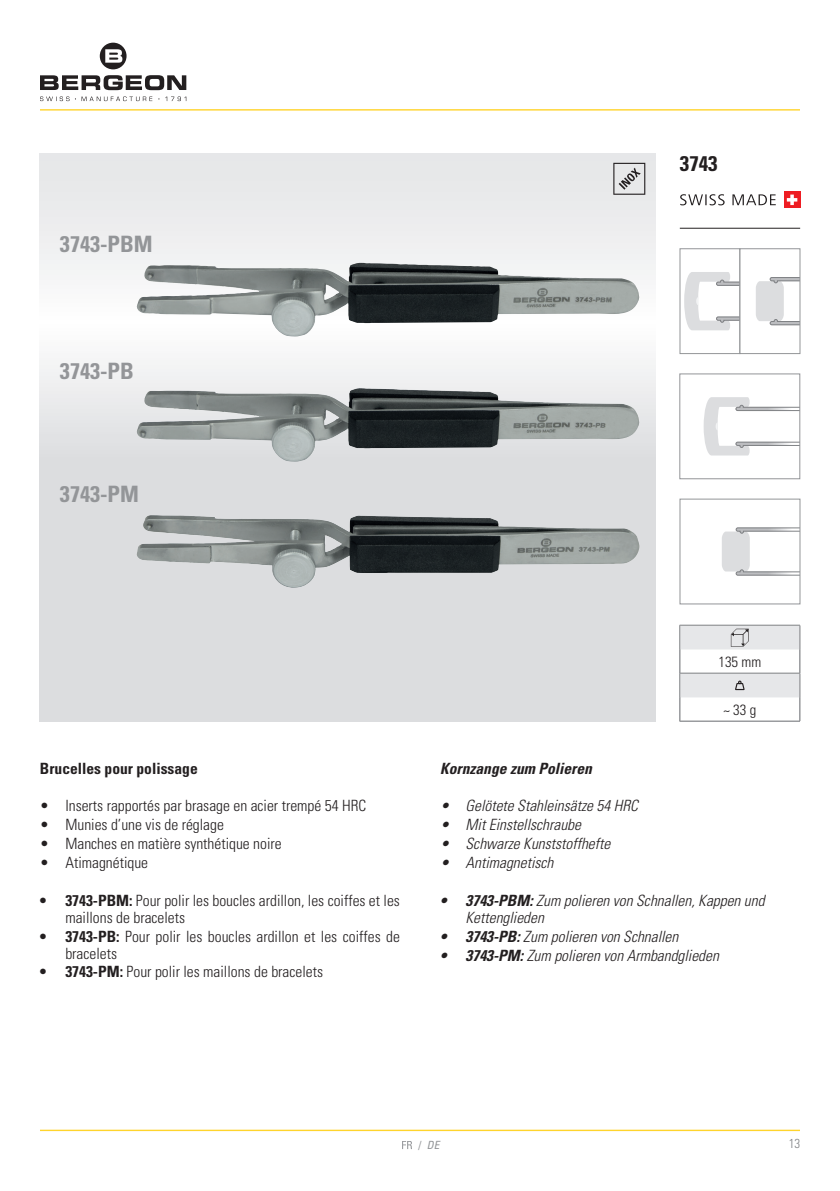
<style>
.page{position:relative;width:840px;height:1191px;background:#fff}
.page>*{position:absolute;margin:0;border:0;box-sizing:border-box;transform-origin:0 0}
.t1{font:700 condensed 22.6px "Univers";color:#939598}
.t2{font:700 condensed 21.2px "Univers";color:#231f20}
.t3{font:300 condensed 15.6px/17px "Univers";color:#231f20}
.t4{font:italic 300 condensed 15.6px/17px "Univers";color:#231f20}
.t5{font:700 condensed 15.6px "Univers";color:#231f20}
.t6{font:italic 700 condensed 15.6px "Univers";color:#231f20}
.t7{font:300 condensed 14.8px "Univers";color:#231f20}
.t8{font:300 condensed 13px "Univers LT Pro";color:#808285}
.t9{font:italic condensed 11.2px "Univers";color:#939598}
.t10{font:condensed 11.2px "Univers";color:#939598}
.s1{font-weight:700}
</style>
<div class="page">
<svg style="left:40px;top:154px;width:615px;height:567px"></svg>
<svg style="left:40px;top:75px;width:146px;height:15px"></svg>
<svg style="left:40px;top:96px;width:146px;height:5px"></svg>
<svg style="left:100px;top:43px;width:26px;height:26px"></svg>
<hr style="left:40px;top:109px;width:759px;height:2px;background:#ffd42c">
<hr style="left:40px;top:1129px;width:759px;height:2px;background:#ffd42c">
<hr style="left:679px;top:721px;width:120px;height:1px;background:#939598">
<svg style="left:679px;top:625px;width:121px;height:96px"></svg>
<img style="left:137px;top:388px;width:222px;height:74px">
<img style="left:137px;top:515px;width:502px;height:73px">
<img style="left:137px;top:263px;width:222px;height:73px">
<div style="left:783px;top:192px;width:16px;height:16px;background:#ee1d23"></div>
<svg style="left:786px;top:195px;width:10px;height:10px"></svg>
<svg style="left:680px;top:194px;width:95px;height:11px"></svg>
<hr style="left:679px;top:228px;width:120px;height:1px;background:#231f20">
<svg style="left:613px;top:163px;width:32px;height:32px"></svg>
<svg style="left:722px;top:527px;width:75px;height:49px"></svg>
<div style="left:679px;top:499px;width:120px;height:105px;border:1px solid #939598"></div>
<svg style="left:703px;top:397px;width:94px;height:58px"></svg>
<div style="left:679px;top:374px;width:120px;height:105px;border:1px solid #939598"></div>
<svg style="left:684px;top:272px;width:53px;height:58px"></svg>
<div style="left:679px;top:248px;width:60px;height:106px;border:1px solid #939598"></div>
<svg style="left:756px;top:277px;width:41px;height:48px"></svg>
<div style="left:739px;top:248px;width:60px;height:106px;border:1px solid #939598"></div>
<svg style="left:402px;top:1141px;width:10px;height:8px"></svg>
<h1 class="t1" style="left:60px;top:230px;width:94px">3743-PBM</h1>
<h1 class="t1" style="left:60px;top:357px;width:75px">3743-PB</h1>
<h1 class="t1" style="left:60px;top:480px;width:80px">3743-PM</h1>
<h2 class="t2" style="left:679px;top:150px;width:39px">3743</h2>
<p class="t5" style="left:40px;top:758px;width:159px">Brucelles pour polissage</p>
<p class="t3" style="left:40px;top:797px;width:327px">• Inserts rapportés par brasage en acier trempé 54 HRC</p>
<p class="t3" style="left:40px;top:816px;width:185px">• Munies d’une vis de réglage</p>
<p class="t3" style="left:40px;top:835px;width:243px">• Manches en matière synthétique noire</p>
<p class="t3" style="left:40px;top:854px;width:110px">• Atimagnétique</p>
<p class="t3" style="left:65px;top:892px;width:336px;text-indent:-25px"><span class="s1">• 3743-PBM:</span> Pour polir les boucles ardillon, les coiffes et les maillons de bracelets</p>
<p class="t3" style="left:65px;top:927px;width:336px;text-indent:-25px"><span class="s1">• 3743-PB:</span> Pour polir les boucles ardillon et les coiffes de bracelets</p>
<p class="t3" style="left:40px;top:963px;width:284px"><span class="s1">• 3743-PM:</span> Pour polir les maillons de bracelets</p>
<p class="t7" style="left:718px;top:653px;width:44px">135 mm</p>
<p class="t7" style="left:723px;top:701px;width:34px">~ 33 g</p>
<p class="t6" style="left:440px;top:758px;width:153px">Kornzange zum Polieren</p>
<p class="t4" style="left:440px;top:797px;width:199px">• Gelötete Stahleinsätze 54 HRC</p>
<p class="t4" style="left:440px;top:816px;width:142px">• Mit Einstellschraube</p>
<p class="t4" style="left:440px;top:835px;width:172px">• Schwarze Kunststoffhefte</p>
<p class="t4" style="left:440px;top:854px;width:115px">• Antimagnetisch</p>
<p class="t4" style="left:465px;top:892px;width:300px;text-indent:-25px"><span class="s1">• 3743-PBM:</span> Zum polieren von Schnallen, Kappen und<br>Kettenglieden</p>
<p class="t4" style="left:440px;top:927px;width:239px"><span class="s1">• 3743-PB:</span> Zum polieren von Schnallen</p>
<p class="t4" style="left:440px;top:946px;width:280px"><span class="s1">• 3743-PM:</span> Zum polieren von Armbandglieden</p>
<p class="t10" style="left:418px;top:1138px;width:5px">/</p>
<p class="t9" style="left:426px;top:1138px;width:14px">DE</p>
<p class="t8" style="left:788px;top:1135px;width:13px">13</p>
</div>
